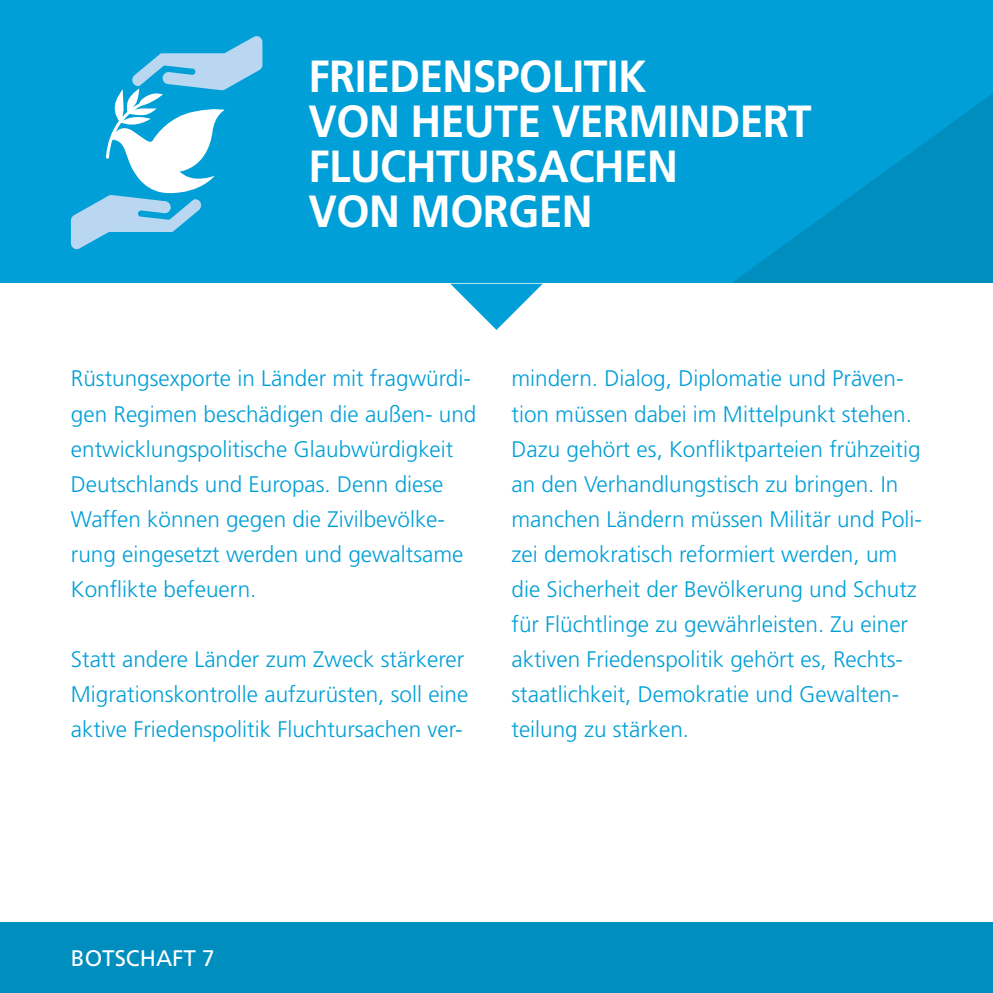
<style>
.page{position:relative;width:993px;height:993px;background:#fff}
.page>*{position:absolute;margin:0;border:0;box-sizing:border-box;transform-origin:0 0}
.Slogan{font:700 45px "Frutiger";letter-spacing:-.015em;color:#fff;scale:.95 1}
.TEXT_-_9___14{font:300 22.5px/35px "Frutiger";color:#009fd7}
.TEXT_-_9___14-2{font:22.5px "Frutiger";color:#fff}
</style>
<div class="page">
<div style="left:0;top:0;width:992px;height:992px;background:#008ebf"></div>
<svg style="left:0;top:0;width:992px;height:283px;background:#009dd4"></svg>
<div style="left:0;top:283px;width:992px;height:638px;background:#fff"></div>
<svg style="left:450px;top:283px;width:92px;height:47px"></svg>
<svg style="left:71px;top:36px;width:191px;height:213px;background:#45b6e1"></svg>
<p class="Slogan" style="left:308px;top:50px;width:357px">FRIEDENSPOLITIK</p>
<p class="Slogan" style="left:308px;top:95px;width:530px">VON HEUTE VERMINDERT</p>
<p class="Slogan" style="left:308px;top:140px;width:390px">FLUCHTURSACHEN</p>
<p class="Slogan" style="left:308px;top:185px;width:300px">VON MORGEN</p>
<p class="TEXT_-_9___14" style="left:71px;top:361px;width:407px">Rüstungsexporte in Länder mit fragwürdi&shy;gen Regimen beschädigen die außen- und entwicklungspolitische Glaubwürdigkeit Deutschlands und Europas. Denn diese Waffen können gegen die Zivilbevölke&shy;rung eingesetzt werden und gewaltsame Konflikte befeuern.</p>
<p class="TEXT_-_9___14" style="left:71px;top:641px;width:399px">Statt andere Länder zum Zweck stärkerer<br>Migrationskontrolle aufzurüsten, soll eine aktive Friedenspolitik Fluchtursachen ver-</p>
<p class="TEXT_-_9___14" style="left:511px;top:361px;width:412px">mindern. Dialog, Diplomatie und Präven&shy;tion müssen dabei im Mittelpunkt stehen.<br>Dazu gehört es, Konfliktparteien frühzeitig an den Verhandlungstisch zu bringen. In manchen Ländern müssen Militär und Poli&shy;zei demokratisch reformiert werden, um die Sicherheit der Bevölkerung und Schutz für Flüchtlinge zu gewährleisten. Zu einer aktiven Friedenspolitik gehört es, Rechts&shy;staatlichkeit, Demokratie und Gewalten&shy;teilung zu stärken.</p>
<p class="TEXT_-_9___14-2" style="left:71px;top:944px;width:145px">BOTSCHAFT 7</p>
</div>
